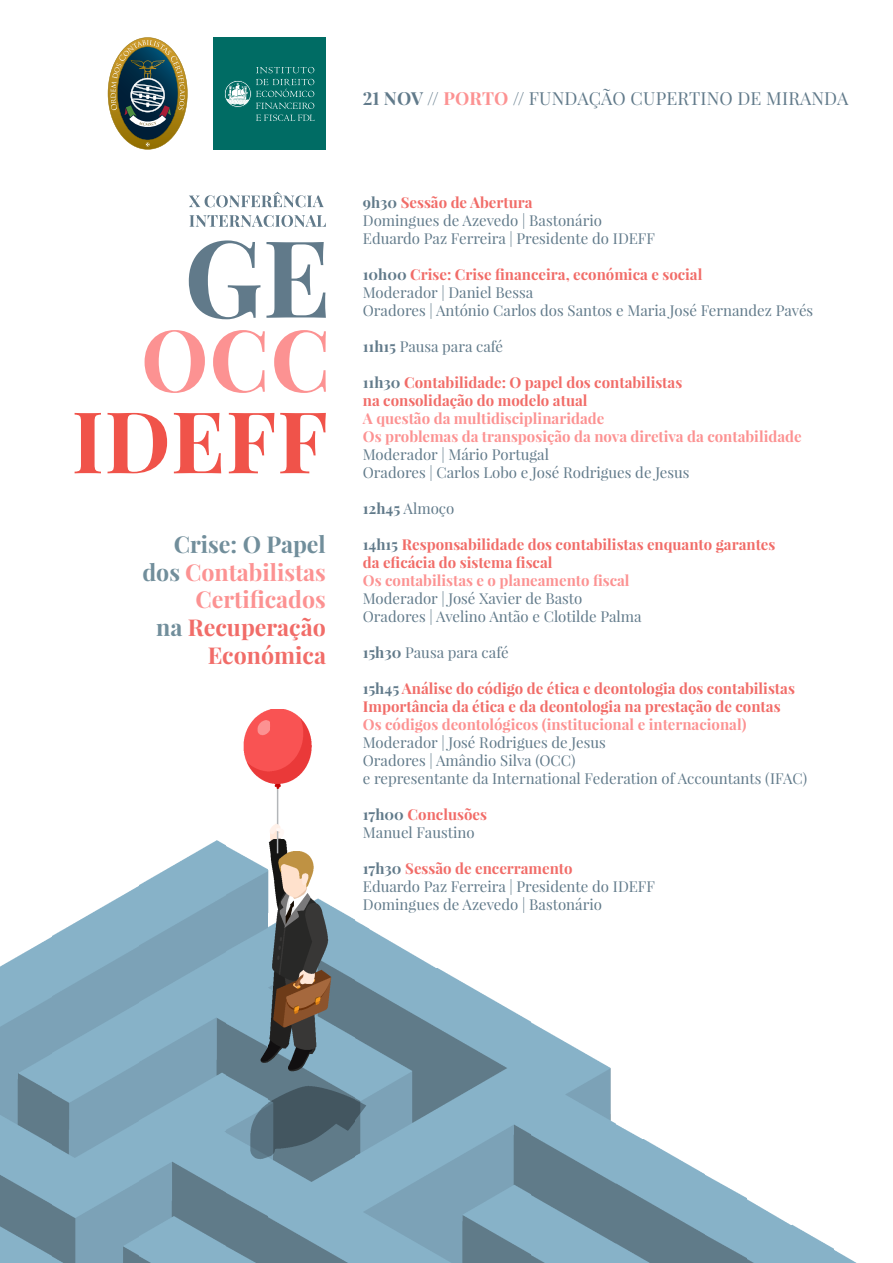
<style>
.page{position:relative;width:893px;height:1263px;background:#fff}
.page>*{position:absolute;margin:0;border:0;box-sizing:border-box;transform-origin:0 0}
.t1{font:700 23.25px/27.8px "Playfair Display";color:#fc9292;text-align:right}
.t2{font:18px "Playfair Display";letter-spacing:.01em;color:#617a8a}
.t3{font:700 18px "Playfair Display";color:#617a8a}
.t4{font:15px/18px "Playfair Display";color:#617a8a}
.t5{font:700 15px/18px "Playfair Display";color:#f16c68}
.t6{font:700 15px/18px "Playfair Display";color:#fc9292}
.s1{color:#718e9b}
.s2{color:#f16c68}
.s3{font-weight:400}
.s4{color:#fc9292}
.s5{font-weight:700}
.s6{font-weight:700;color:#f16c68}
.s7{color:#617a8a}
</style>
<div class="page">
<div style="left:213px;top:37px;width:113px;height:113px;background:#006c64"></div>
<svg style="left:256px;top:67px;width:58px;height:6px"></svg>
<svg style="left:256px;top:115px;width:59px;height:6px"></svg>
<div style="left:224px;top:80px;width:27px;height:28px;border:1px solid #006c64;border-radius:50%"></div>
<svg style="left:225px;top:79px;width:89px;height:30px"></svg>
<svg style="left:108px;top:37px;width:80px;height:113px"></svg>
<svg style="left:189px;top:240px;width:137px;height:79px"></svg>
<svg style="left:145px;top:330px;width:181px;height:63px"></svg>
<svg style="left:189px;top:215px;width:137px;height:12px"></svg>
<svg style="left:189px;top:192px;width:135px;height:15px"></svg>
<svg style="left:75px;top:413px;width:251px;height:60px"></svg>
<img style="left:138px;top:838px;width:217px;height:425px">
<img style="left:617px;top:1139px;width:130px;height:124px">
<img style="left:530px;top:1021px;width:87px;height:242px">
<img style="left:51px;top:886px;width:87px;height:377px">
<img style="left:747px;top:1224px;width:110px;height:39px">
<img style="left:0;top:937px;width:51px;height:326px">
<img style="left:355px;top:967px;width:175px;height:296px">
<img style="left:747px;top:1199px;width:42px;height:25px">
<img style="left:617px;top:1125px;width:25px;height:14px">
<img style="left:355px;top:924px;width:79px;height:43px">
<img style="left:355px;top:920px;width:6px;height:4px">
<img style="left:269px;top:709px;width:43px;height:129px">
<img style="left:243px;top:709px;width:26px;height:74px">
<h1 class="t1" style="left:142px;top:530px;width:185px"><span class="s1">Crise: O Papel dos</span> Contabilistas<br>Certificados<br><span class="s1">na</span> <span class="s2">Recuperação<br>Económica</span></h1>
<p class="t3" style="left:363px;top:86px;width:202px">21 nov <span class="s3">//</span> <span class="s4">porto</span> // <span class="s3">funda</span></p>
<p class="t2" style="left:589px;top:87px;width:79px">ção cupertino</p>
<p class="t2" style="left:738px;top:87px;width:42px">de miranda</p>
<p class="t4" style="left:363px;top:193px;width:294px"><span class="s5">9h30</span> <span class="s6">Sessão de Abertura<br></span>Domingues de Azevedo | Bastonário<br>Eduardo Paz Ferreira | Presidente do IDEFF</p>
<p class="t4" style="left:363px;top:265px;width:452px"><span class="s5">10h00</span> <span class="s6">Crise: Crise financeira, económica e social<br></span>Moderador | Daniel Bessa<br>Oradores | António Carlos dos Santos e Maria José Fernandez Pavés</p>
<p class="t4" style="left:363px;top:337px;width:142px"><span class="s5">11h15</span> Pausa para café</p>
<p class="t5" style="left:363px;top:373px;width:321px"><span class="s7">11h30</span> Contabilidade: O papel dos contabilistas na consolidação do modelo atual</p>
<p class="t6" style="left:363px;top:409px;width:440px">A questão da multidisciplinaridade<br>Os problemas da transposição da nova diretiva da contabilidade</p>
<p class="t4" style="left:363px;top:445px;width:328px">Moderador | Mário Portugal<br>Oradores | Carlos Lobo e José Rodrigues de Jesus</p>
<p class="t4" style="left:363px;top:499px;width:93px"><span class="s5">12h45</span> Almoço</p>
<p class="t5" style="left:363px;top:535px;width:414px"><span class="s7">14h15</span> Responsabilidade dos contabilistas enquanto garantes da eficácia do sistema fiscal</p>
<p class="t6" style="left:363px;top:571px;width:268px">Os contabilistas e o planeamento fiscal</p>
<p class="t4" style="left:363px;top:589px;width:280px">Moderador | José Xavier de Basto<br>Oradores | Avelino Antão e Clotilde Palma</p>
<p class="t4" style="left:363px;top:643px;width:147px"><span class="s5">15h30</span> Pausa para café</p>
<p class="t5" style="left:363px;top:679px;width:434px"><span class="s7">15h45</span> Análise do código de ética e deontologia dos contabilistas<br>Importância da ética e da deontologia na prestação de contas</p>
<p class="t6" style="left:363px;top:715px;width:385px">Os códigos deontológicos (institucional e internacional)</p>
<p class="t4" style="left:363px;top:733px;width:446px">Moderador | José Rodrigues de Jesus<br>Oradores | Amândio Silva (OCC)<br>e representante da International Federation of Accountants (IFAC)</p>
<p class="t4" style="left:363px;top:805px;width:126px"><span class="s5">17h00</span> <span class="s6">Conclusões<br></span>Manuel Faustino</p>
<p class="t4" style="left:363px;top:859px;width:294px"><span class="s5">17h30</span> <span class="s6">Sessão de encerramento<br></span>Eduardo Paz Ferreira | Presidente do IDEFF<br>Domingues de Azevedo | Bastonário</p>
</div>
